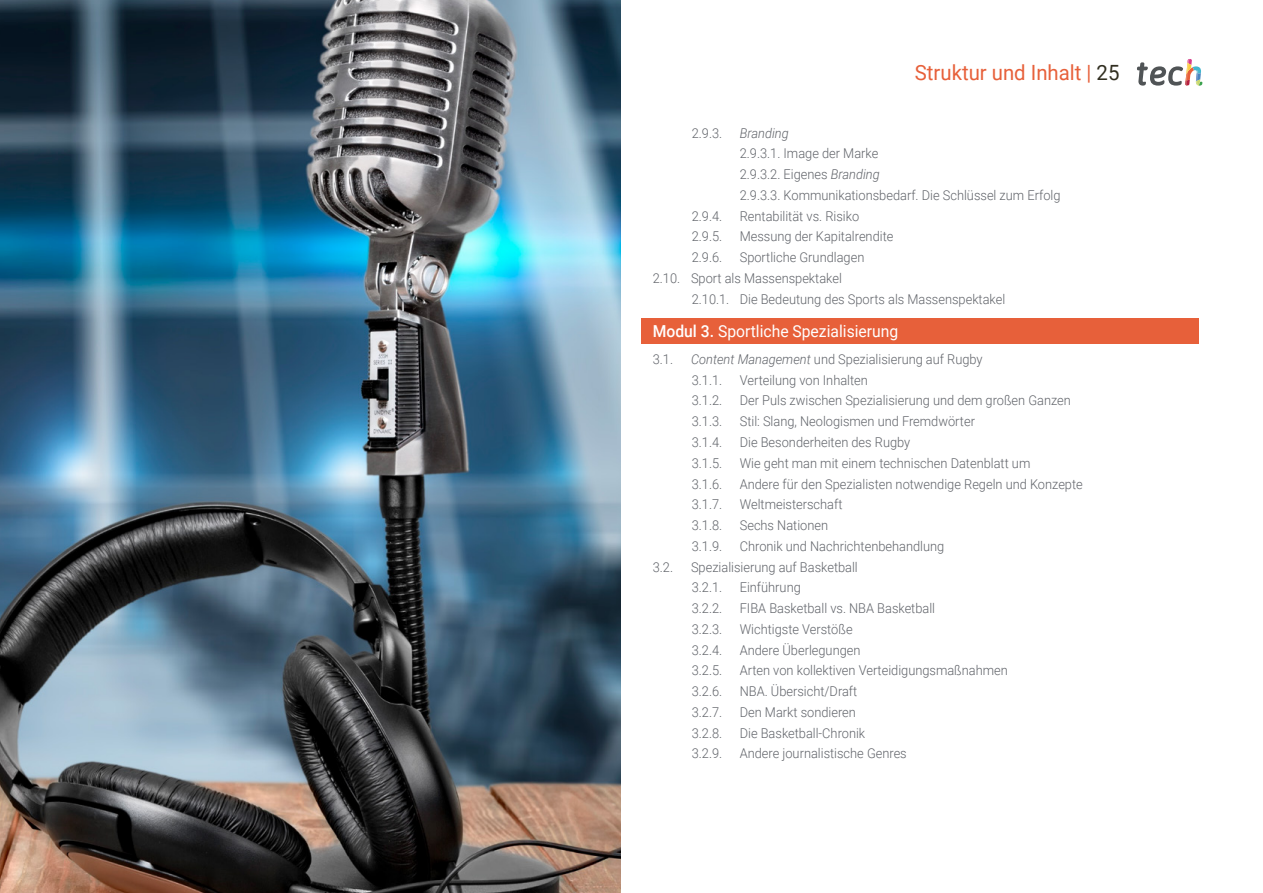
<style>
.page{position:relative;width:1263px;height:893px;background:#fff}
.page>*{position:absolute;margin:0;border:0;box-sizing:border-box;transform-origin:0 0}
.t1{font:21px "Roboto";color:#e7603a}
.t2{font:16.5px "Roboto";color:#fff;scale:.95 1}
.t3{font:300 13.5px/20.7px "Roboto";color:#61646a;scale:.95 1}
.t4{font:italic 300 13.5px "Roboto";color:#61646a;scale:.95 1}
.s1{color:#312e20}
.s2{font-style:italic}
.s3{font-weight:500}
</style>
<div class="page">
<img style="left:0;top:0;width:621px;height:893px">
<svg style="left:1137px;top:59px;width:65px;height:27px"></svg>
<div style="left:642px;top:318px;width:557px;height:25px;background:#e7603a"></div>
<h1 class="t1" style="left:915px;top:57px;width:206px">Struktur und Inhalt | <span class="s1">25</span></h1>
<p class="t3" style="left:692px;top:122px;width:34px">2.9.3.</p>
<p class="t4" style="left:740px;top:123px;width:53px">Branding</p>
<p class="t3" style="left:740px;top:143px;width:339px">2.9.3.1. Image der Marke<br>2.9.3.2. Eigenes <span class="s2">Branding<br></span>2.9.3.3. Kommunikationsbedarf. Die Schlüssel zum Erfolg</p>
<p class="t3" style="left:692px;top:205px;width:34px">2.9.4.</p>
<p class="t3" style="left:740px;top:205px;width:127px">Rentabilität vs. Risiko</p>
<p class="t3" style="left:692px;top:226px;width:34px">2.9.5.</p>
<p class="t3" style="left:740px;top:226px;width:163px">Messung der Kapitalrendite</p>
<p class="t3" style="left:692px;top:247px;width:34px">2.9.6.</p>
<p class="t3" style="left:653px;top:247px;width:224px;text-indent:87px">Sportliche Grundlagen<br>2.10. Sport als Massenspektakel</p>
<p class="t3" style="left:692px;top:288px;width:331px">2.10.1. Die Bedeutung des Sports als Massenspektakel</p>
<p class="t2" style="left:653px;top:319px;width:260px"><span class="s3">Modul 3.</span> Sportliche Spezialisierung</p>
<p class="t3" style="left:653px;top:348px;width:23px">3.1.</p>
<p class="t3" style="left:691px;top:348px;width:308px"><span class="s2">Content Management</span> und Spezialisierung auf Rugby<br>3.1.1.</p>
<p class="t3" style="left:740px;top:369px;width:136px">Verteilung von Inhalten</p>
<p class="t3" style="left:692px;top:390px;width:34px">3.1.2.</p>
<p class="t3" style="left:740px;top:390px;width:350px">Der Puls zwischen Spezialisierung und dem großen Ganzen</p>
<p class="t3" style="left:692px;top:411px;width:34px">3.1.3.</p>
<p class="t3" style="left:740px;top:411px;width:249px">Stil: Slang, Neologismen und Fremdwörter</p>
<p class="t3" style="left:692px;top:431px;width:34px">3.1.4.</p>
<p class="t3" style="left:740px;top:431px;width:181px">Die Besonderheiten des Rugby</p>
<p class="t3" style="left:692px;top:452px;width:34px">3.1.5.</p>
<p class="t3" style="left:740px;top:452px;width:307px">Wie geht man mit einem technischen Datenblatt um</p>
<p class="t3" style="left:692px;top:473px;width:34px">3.1.6.</p>
<p class="t3" style="left:740px;top:473px;width:363px">Andere für den Spezialisten notwendige Regeln und Konzepte</p>
<p class="t3" style="left:692px;top:494px;width:34px">3.1.7.</p>
<p class="t3" style="left:740px;top:494px;width:110px">Weltmeisterschaft</p>
<p class="t3" style="left:692px;top:514px;width:34px">3.1.8.</p>
<p class="t3" style="left:740px;top:514px;width:94px">Sechs Nationen</p>
<p class="t3" style="left:692px;top:535px;width:34px">3.1.9.</p>
<p class="t3" style="left:740px;top:535px;width:217px">Chronik und Nachrichtenbehandlung</p>
<p class="t3" style="left:653px;top:556px;width:23px">3.2.</p>
<p class="t3" style="left:691px;top:556px;width:177px">Spezialisierung auf Basketball<br>3.2.1.</p>
<p class="t3" style="left:740px;top:577px;width:66px">Einführung</p>
<p class="t3" style="left:692px;top:597px;width:34px">3.2.2.</p>
<p class="t3" style="left:740px;top:597px;width:207px">FIBA Basketball vs. NBA Basketball</p>
<p class="t3" style="left:692px;top:618px;width:34px">3.2.3.</p>
<p class="t3" style="left:740px;top:618px;width:120px">Wichtigste Verstöße</p>
<p class="t3" style="left:692px;top:639px;width:34px">3.2.4.</p>
<p class="t3" style="left:740px;top:639px;width:129px">Andere Überlegungen</p>
<p class="t3" style="left:692px;top:660px;width:34px">3.2.5.</p>
<p class="t3" style="left:740px;top:660px;width:284px">Arten von kollektiven Verteidigungsmaßnahmen</p>
<p class="t3" style="left:692px;top:680px;width:34px">3.2.6.</p>
<p class="t3" style="left:740px;top:680px;width:125px">NBA. Übersicht/Draft</p>
<p class="t3" style="left:692px;top:701px;width:34px">3.2.7.</p>
<p class="t3" style="left:740px;top:701px;width:124px">Den Markt sondieren</p>
<p class="t3" style="left:692px;top:722px;width:34px">3.2.8.</p>
<p class="t3" style="left:740px;top:722px;width:134px">Die Basketball-Chronik</p>
<p class="t3" style="left:692px;top:743px;width:34px">3.2.9.</p>
<p class="t3" style="left:740px;top:743px;width:177px">Andere journalistische Genres</p>
</div>
